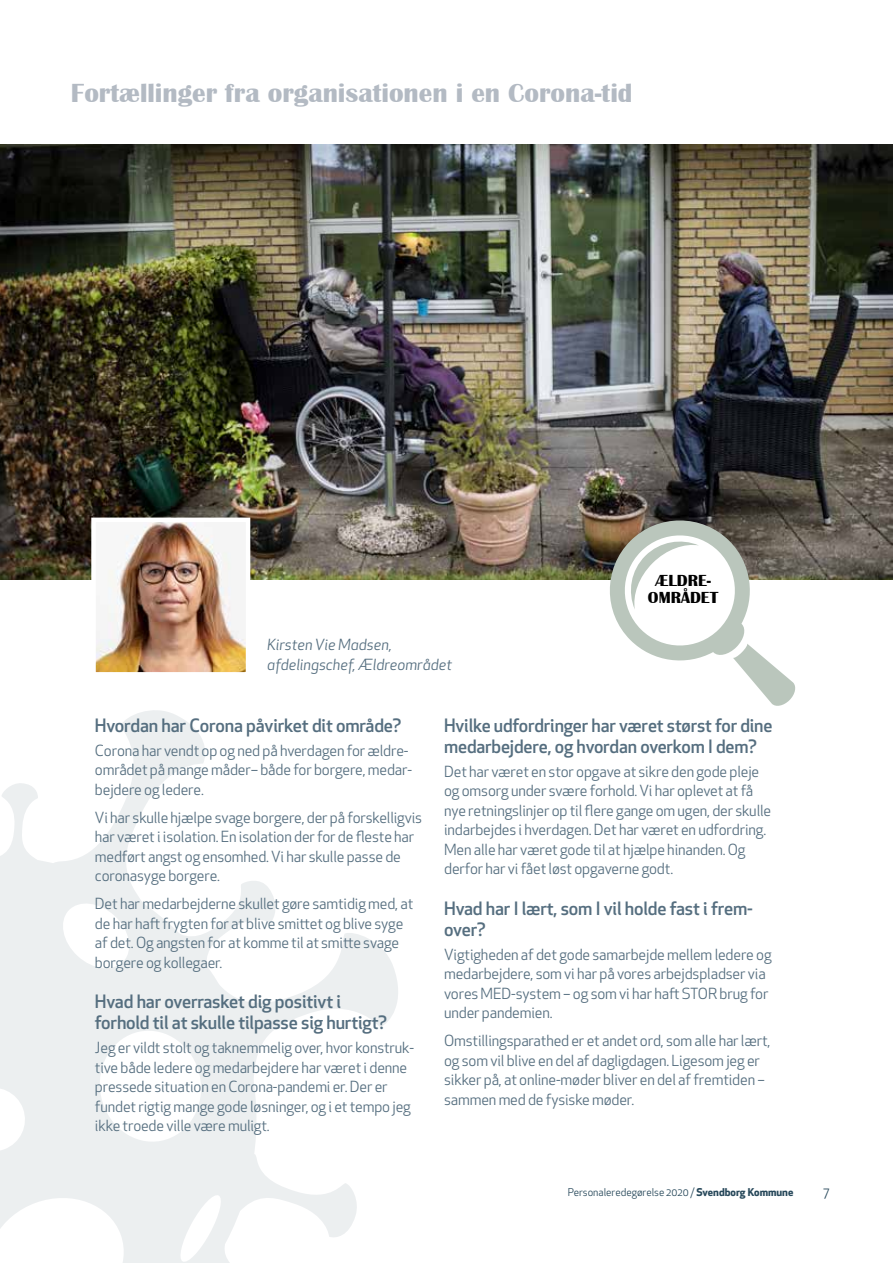
<style>
.page{position:relative;width:893px;height:1263px;background:#fff}
.page>*{position:absolute;margin:0;border:0;box-sizing:border-box;transform-origin:0 0}
.t1{font:700 27px "Britannic";color:#b3bac3}
.t2{font:500 18px/21px "Apex New";letter-spacing:-.01em;color:#556e7f}
.t3{font:700 16.5px/17.2px "Britannic";color:#000;text-align:center}
.t4{font:15px/19.5px "Apex New";letter-spacing:-.01em;color:#556e7f}
.t5{font:italic 15px/19.5px "Apex New";color:#556e7f}
.t6{font:13.5px "Apex New";color:#28495b}
.t7{font:10.5px "Apex New";color:#28495b}
.s1{font-weight:700}
</style>
<div class="page">
<svg style="left:0;top:860px;width:256px;height:403px;fill:#eceff0"></svg>
<svg style="left:50px;top:710px;width:348px;height:376px"></svg>
<svg style="left:199px;top:1152px;width:158px;height:111px"></svg>
<svg style="left:0;top:783px;width:38px;height:80px"></svg>
<img style="left:0;top:145px;width:893px;height:434px">
<img style="left:96px;top:523px;width:149px;height:149px">
<svg style="left:603px;top:514px;width:194px;height:192px"></svg>
<h1 class="t1" style="left:71px;top:78px;width:563px">Fortællinger fra organisationen i en Corona-tid</h1>
<p class="t5" style="left:267px;top:635px;width:186px">Kirsten Vie Madsen, afdelingschef, Ældreområdet</p>
<p class="t3" style="left:648px;top:572px;width:72px">ÆLDRE-<br>OMRÅDET</p>
<p class="t2" style="left:95px;top:715px;width:308px">Hvordan har Corona påvirket dit område?</p>
<p class="t4" style="left:95px;top:741px;width:319px">Corona har vendt op og ned på hverdagen for ældre&shy;området på mange måder– både for borgere, medar&shy;bejdere og ledere.</p>
<p class="t4" style="left:95px;top:808px;width:329px">Vi har skulle hjælpe svage borgere, der på forskelligvis har været i isolation. En isolation der for de fleste har medført angst og ensomhed. Vi har skulle passe de coronasyge borgere.</p>
<p class="t4" style="left:95px;top:894px;width:320px">Det har medarbejderne skullet gøre samtidig med, at de har haft frygten for at blive smittet og blive syge af det. Og angsten for at komme til at smitte svage borgere og kollegaer.</p>
<p class="t2" style="left:95px;top:991px;width:293px">Hvad har overrasket dig positivt i forhold til at skulle tilpasse sig hurtigt?</p>
<p class="t4" style="left:95px;top:1038px;width:321px">Jeg er vildt stolt og taknemmelig over, hvor konstruk&shy;tive både ledere og medarbejdere har været i denne pressede situation en Corona-pandemi er. Der er fundet rigtig mange gode løsninger, og i et tempo jeg ikke troede ville være muligt.</p>
<p class="t2" style="left:444px;top:715px;width:330px">Hvilke udfordringer har været størst for dine medarbejdere, og hvordan overkom I dem?</p>
<p class="t4" style="left:444px;top:762px;width:329px">Det har været en stor opgave at sikre den gode pleje og omsorg under svære forhold. Vi har oplevet at få nye retningslinjer op til flere gange om ugen, der skulle indarbejdes i hverdagen. Det har været en udfordring.<br>Men alle har været gode til at hjælpe hinanden. Og derfor har vi fået løst opgaverne godt.</p>
<p class="t2" style="left:444px;top:897px;width:310px">Hvad har I lært, som I vil holde fast i frem&shy;over?</p>
<p class="t4" style="left:444px;top:944px;width:329px">Vigtigheden af det gode samarbejde mellem ledere og medarbejdere, som vi har på vores arbejdspladser via vores MED-system – og som vi har haft STOR brug for under pandemien.</p>
<p class="t4" style="left:444px;top:1031px;width:328px">Omstillingsparathed er et andet ord, som alle har lært, og som vil blive en del af dagligdagen. Ligesom jeg er sikker på, at online-møder bliver en del af fremtiden – sammen med de fysiske møder.</p>
<p class="t7" style="left:568px;top:1186px;width:227px">Personaleredegørelse 2020 / <span class="s1">Svendborg Kommune</span></p>
<p class="t6" style="left:823px;top:1183px;width:7px">7</p>
</div>
